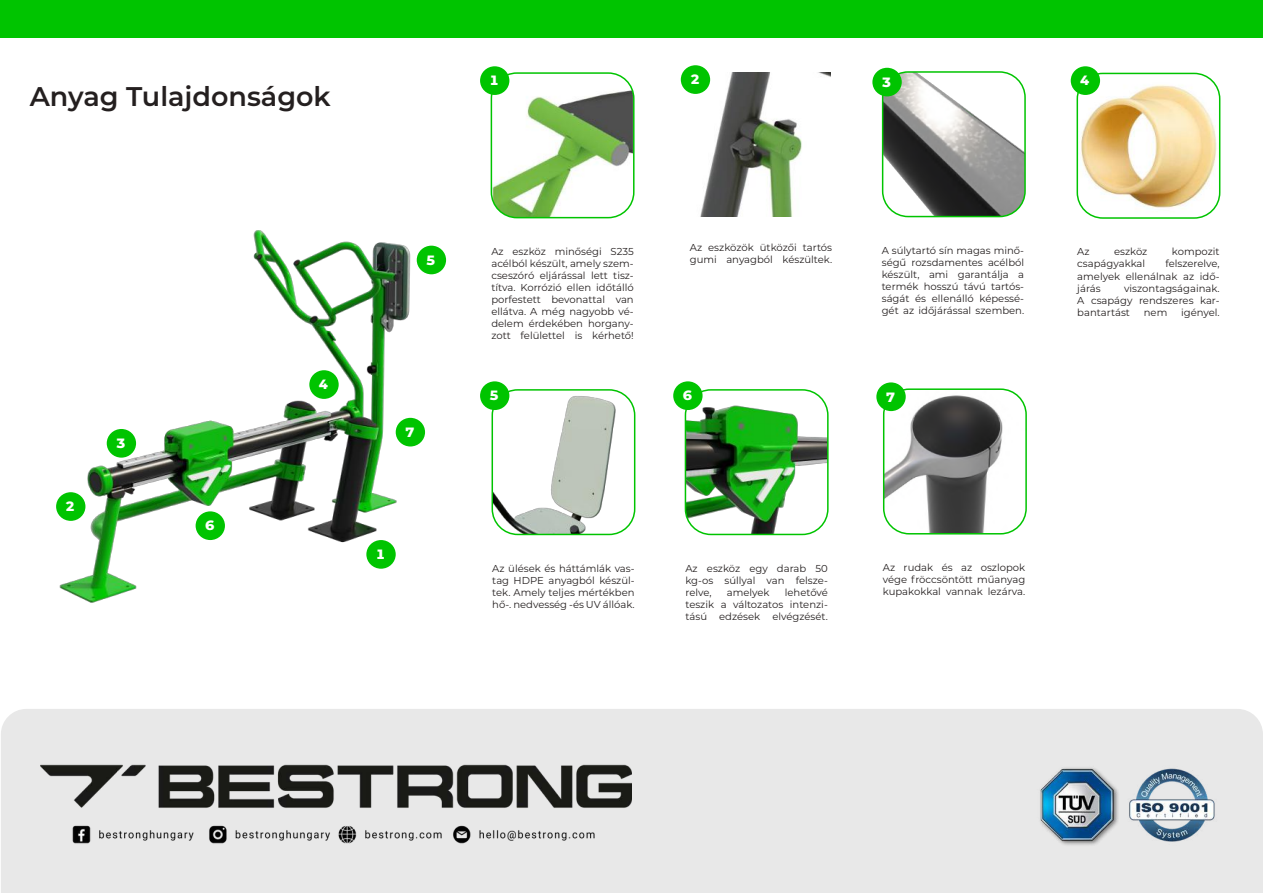
<style>
.page{position:relative;width:1263px;height:893px;background:#fff}
.page>*{position:absolute;margin:0;border:0;box-sizing:border-box;transform-origin:0 0}
.t1{font:600 27px "Montserrat";color:#241f1f}
.t2{font:800 13.5px "Montserrat";color:#fff}
.t3{font:10.05px/12px "Montserrat";color:#241f1f;text-align:justify}
</style>
<div class="page">
<img style="left:685px;top:72px;width:145px;height:145px">
<div style="left:0;top:0;width:1263px;height:38px;background:#00c400"></div>
<img style="left:56px;top:230px;width:391px;height:373px">
<div style="left:1px;top:709px;width:1262px;height:184px;background:#e8e8e8"></div>
<img style="left:40px;top:745px;width:591px;height:117px">
<img style="left:1035px;top:747px;width:185px;height:117px">
<img style="left:491px;top:73px;width:143px;height:145px">
<div style="left:491px;top:72px;width:143px;height:146px;border:2px solid #00c400;border-radius:26px"></div>
<img style="left:1079px;top:73px;width:141px;height:145px">
<div style="left:1076px;top:73px;width:144px;height:146px;border:2px solid #00c400;border-radius:26px"></div>
<div style="left:480px;top:66px;width:29px;height:29px;background:#00c400;border-radius:50%"></div>
<div style="left:1071px;top:66px;width:29px;height:29px;background:#00c400;border-radius:50%"></div>
<img style="left:494px;top:396px;width:141px;height:138px">
<div style="left:491px;top:389px;width:144px;height:146px;border:2px solid #00c400;border-radius:26px"></div>
<div style="left:480px;top:381px;width:29px;height:29px;background:#00c400;border-radius:50%"></div>
<div style="left:366px;top:540px;width:30px;height:29px;background:#00c400;border-radius:50%"></div>
<div style="left:56px;top:492px;width:29px;height:29px;background:#00c400;border-radius:50%"></div>
<div style="left:107px;top:429px;width:29px;height:29px;background:#00c400;border-radius:50%"></div>
<div style="left:309px;top:370px;width:30px;height:29px;background:#00c400;border-radius:50%"></div>
<div style="left:417px;top:246px;width:29px;height:28px;background:#00c400;border-radius:50%"></div>
<div style="left:681px;top:65px;width:29px;height:29px;background:#00c400;border-radius:50%"></div>
<img style="left:883px;top:72px;width:140px;height:145px">
<div style="left:882px;top:71px;width:144px;height:146px;border:2px solid #00c400;border-radius:26px"></div>
<div style="left:872px;top:68px;width:30px;height:28px;background:#00c400;border-radius:50%"></div>
<div style="left:196px;top:511px;width:29px;height:29px;background:#00c400;border-radius:50%"></div>
<img style="left:685px;top:390px;width:143px;height:144px">
<div style="left:685px;top:389px;width:143px;height:146px;border:2px solid #00c400;border-radius:26px"></div>
<div style="left:673px;top:381px;width:29px;height:29px;background:#00c400;border-radius:50%"></div>
<img style="left:884px;top:391px;width:142px;height:143px">
<div style="left:883px;top:388px;width:144px;height:146px;border:2px solid #00c400;border-radius:26px"></div>
<div style="left:876px;top:382px;width:30px;height:29px;background:#00c400;border-radius:50%"></div>
<div style="left:396px;top:418px;width:29px;height:28px;background:#00c400;border-radius:50%"></div>
<h1 class="t1" style="left:30px;top:78px;width:302px">Anyag Tulajdonságok</h1>
<h2 class="t2" style="left:66px;top:497px;width:11px">2</h2>
<h2 class="t2" style="left:116px;top:433px;width:11px">3</h2>
<h2 class="t2" style="left:205px;top:516px;width:11px">6</h2>
<h2 class="t2" style="left:319px;top:375px;width:11px">4</h2>
<h2 class="t2" style="left:426px;top:250px;width:11px">5</h2>
<h2 class="t2" style="left:405px;top:422px;width:11px">7</h2>
<h2 class="t2" style="left:376px;top:544px;width:11px">1</h2>
<h2 class="t2" style="left:690px;top:70px;width:11px">2</h2>
<h2 class="t2" style="left:490px;top:71px;width:11px">1</h2>
<h2 class="t2" style="left:1080px;top:71px;width:11px">4</h2>
<h2 class="t2" style="left:882px;top:72px;width:11px">3</h2>
<p class="t3" style="left:690px;top:241px;width:144px">Az eszközök ütközői tartós gumi anyagból készültek.</p>
<p class="t3" style="left:882px;top:244px;width:144px">A súlytartó sín magas minő&shy;ségű rozsdamentes acélból készült, ami garantálja a termék hosszú távú tartós&shy;ságát és ellenálló képessé&shy;gét az időjárással szemben.</p>
<p class="t3" style="left:491px;top:245px;width:144px">Az eszköz minőségi S235 acélból készült, amely szem&shy;cseszóró eljárással lett tisz&shy;títva. Korrózió ellen időtálló porfestett bevonattal van ellátva. A még nagyobb vé&shy;delem érdekében horgany&shy;zott felülettel is kérhető!</p>
<p class="t3" style="left:1077px;top:245px;width:14px">Az</p>
<p class="t3" style="left:1114px;top:245px;width:35px">eszköz</p>
<p class="t3" style="left:1172px;top:245px;width:49px">kompozit</p>
<p class="t3" style="left:1077px;top:258px;width:144px;text-indent:88px">felszerelve, amelyek ellenálnak az idő&shy;járás</p>
<p class="t3" style="left:1077px;top:258px;width:69px">csapágyakkal</p>
<p class="t3" style="left:1077px;top:282px;width:144px;text-indent:47px">viszontagságainak.<br>A csapágy rendszeres kar&shy;bantartást</p>
<p class="t3" style="left:1144px;top:306px;width:25px">nem</p>
<p class="t3" style="left:1181px;top:306px;width:40px">igényel.</p>
<h2 class="t2" style="left:490px;top:386px;width:11px">5</h2>
<h2 class="t2" style="left:683px;top:386px;width:11px">6</h2>
<h2 class="t2" style="left:886px;top:387px;width:11px">7</h2>
<p class="t3" style="left:492px;top:562px;width:144px">Az ülések és háttámlák vas&shy;tag HDPE anyagból készül&shy;tek. Amely teljes mértékben hő-. nedvesség -és UV állóak.</p>
<p class="t3" style="left:685px;top:562px;width:144px">Az eszköz egy darab 50 kg-os súllyal van felsze&shy;relve,</p>
<p class="t3" style="left:685px;top:586px;width:144px;text-indent:99px">lehetővé teszik a változatos intenzi&shy;tású edzések elvégzését.</p>
<p class="t3" style="left:727px;top:586px;width:44px">amelyek</p>
<p class="t3" style="left:883px;top:561px;width:144px">Az rudak és az oszlopok vége fröccsöntött műanyag kupakokkal vannak lezárva.</p>
</div>
